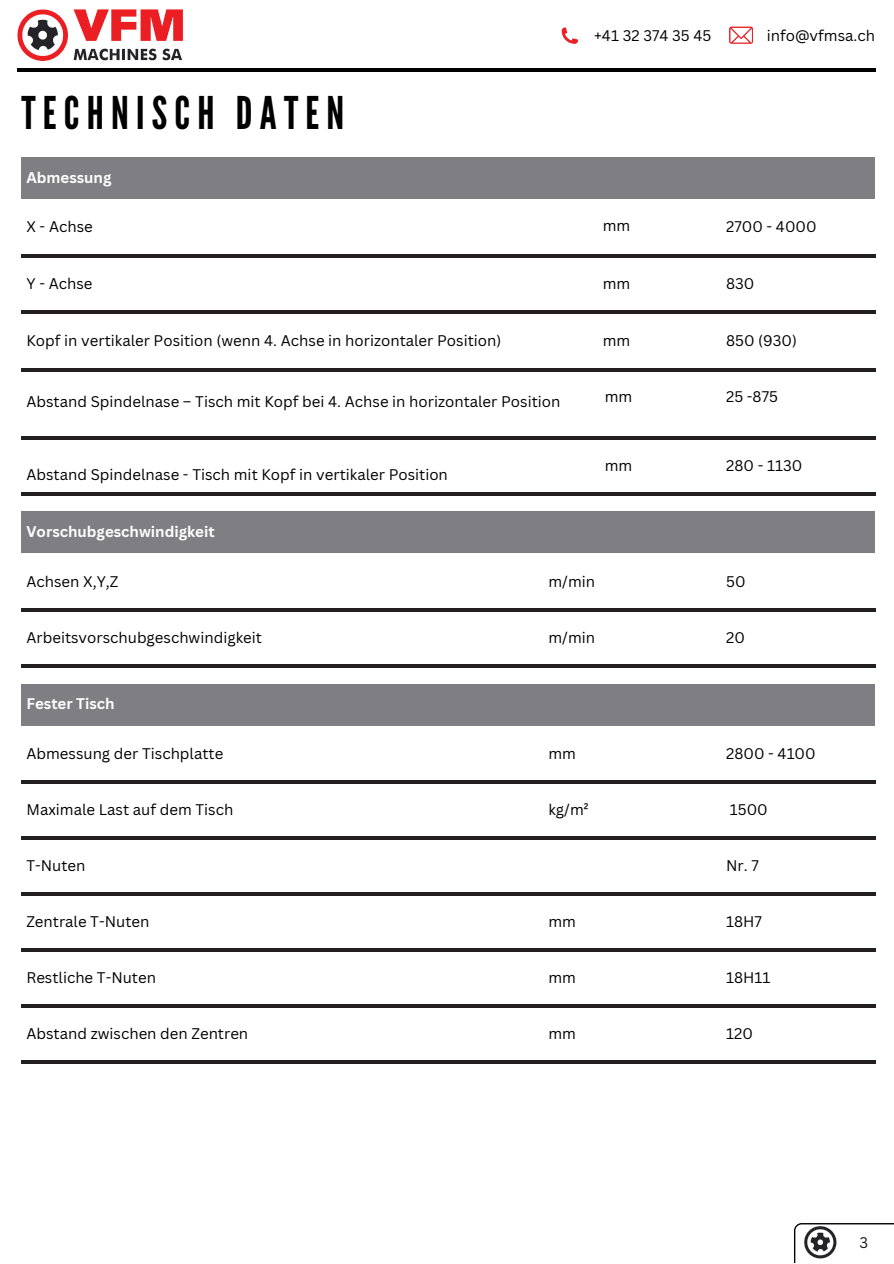
<style>
.page{position:relative;width:894px;height:1264px;background:#fff}
.page>*{position:absolute;margin:0;border:0;box-sizing:border-box;transform-origin:0 0}
.t1{font:45px "League Gothic";letter-spacing:.16em;color:#000}
.t2{font:15px "Canva Sans";color:#000}
.t3{font:700 15px "Canva Sans";color:#fff}
.t4{font:15px "Canva Sans";color:#171717}
</style>
<div class="page">
<div style="left:21px;top:157px;width:853px;height:42px;background:#7f7e82"></div>
<hr style="left:21px;top:254px;width:854px;height:3px;background:#231f20">
<hr style="left:21px;top:310px;width:854px;height:3px;background:#231f20">
<hr style="left:21px;top:368px;width:854px;height:3px;background:#231f20">
<hr style="left:21px;top:436px;width:854px;height:4px;background:#231f20">
<hr style="left:21px;top:492px;width:854px;height:4px;background:#231f20">
<div style="left:21px;top:511px;width:853px;height:42px;background:#7f7e82"></div>
<hr style="left:21px;top:608px;width:854px;height:3px;background:#231f20">
<hr style="left:21px;top:664px;width:854px;height:4px;background:#231f20">
<div style="left:21px;top:683px;width:853px;height:42px;background:#7f7e82"></div>
<hr style="left:21px;top:780px;width:854px;height:3px;background:#231f20">
<hr style="left:21px;top:836px;width:854px;height:4px;background:#231f20">
<hr style="left:21px;top:892px;width:854px;height:4px;background:#231f20">
<hr style="left:21px;top:948px;width:854px;height:4px;background:#231f20">
<hr style="left:21px;top:1004px;width:854px;height:3px;background:#231f20">
<hr style="left:21px;top:1060px;width:854px;height:3px;background:#231f20">
<img style="left:17px;top:9px;width:166px;height:52px">
<svg style="left:561px;top:27px;width:17px;height:17px"></svg>
<svg style="left:729px;top:27px;width:23px;height:16px"></svg>
<hr style="left:17px;top:68px;width:857px;height:4px;background:#000">
<svg style="left:794px;top:1223px;width:99px;height:39px"></svg>
<p class="t1" style="left:21px;top:87px;width:324px">TECHNISCH DATEN</p>
<p class="t2" style="left:594px;top:25px;width:119px">+41 32 374 35 45</p>
<p class="t2" style="left:766px;top:25px;width:110px">info@vfmsa.ch</p>
<p class="t3" style="left:26px;top:167px;width:86px">Abmessung</p>
<h2 class="t2" style="left:26px;top:216px;width:68px">X - Achse</h2>
<p class="t2" style="left:602px;top:215px;width:29px">mm</p>
<h2 class="t2" style="left:726px;top:216px;width:92px">2700 - 4000</h2>
<p class="t2" style="left:26px;top:273px;width:67px">Y - Achse</p>
<h1 class="t2" style="left:726px;top:273px;width:30px">830</h1>
<p class="t2" style="left:602px;top:273px;width:29px">mm</p>
<h4 class="t2" style="left:26px;top:330px;width:476px">Kopf in vertikaler Position (wenn 4. Achse in horizontaler Position)</h4>
<p class="t2" style="left:726px;top:329px;width:72px">850 (930)</p>
<p class="t2" style="left:602px;top:329px;width:29px">mm</p>
<p class="t2" style="left:26px;top:390px;width:535px">Abstand Spindelnase – Tisch mit Kopf bei 4. Achse in horizontaler Position</p>
<p class="t2" style="left:726px;top:386px;width:53px">25 -875</p>
<p class="t2" style="left:604px;top:386px;width:29px">mm</p>
<p class="t2" style="left:26px;top:464px;width:423px">Abstand Spindelnase - Tisch mit Kopf in vertikaler Position</p>
<p class="t2" style="left:604px;top:455px;width:29px">mm</p>
<p class="t2" style="left:726px;top:455px;width:78px">280 - 1130</p>
<p class="t3" style="left:26px;top:521px;width:190px">Vorschubgeschwindigkeit</p>
<p class="t2" style="left:26px;top:570px;width:93px">Achsen X,Y,Z</p>
<p class="t2" style="left:548px;top:570px;width:48px">m/min</p>
<p class="t2" style="left:726px;top:570px;width:21px">50</p>
<p class="t2" style="left:26px;top:627px;width:237px">Arbeitsvorschubgeschwindigkeit</p>
<p class="t2" style="left:548px;top:627px;width:48px">m/min</p>
<p class="t2" style="left:726px;top:627px;width:20px">20</p>
<p class="t3" style="left:26px;top:693px;width:90px">Fester Tisch</p>
<p class="t2" style="left:26px;top:742px;width:198px">Abmessung der Tischplatte</p>
<p class="t2" style="left:548px;top:742px;width:29px">mm</p>
<p class="t2" style="left:726px;top:742px;width:91px">2800 - 4100</p>
<h4 class="t2" style="left:26px;top:799px;width:208px">Maximale Last auf dem Tisch</h4>
<p class="t2" style="left:548px;top:799px;width:42px">kg/m²</p>
<p class="t2" style="left:729px;top:799px;width:39px">1500</p>
<p class="t2" style="left:26px;top:855px;width:61px">T-Nuten</p>
<p class="t2" style="left:726px;top:855px;width:34px">Nr. 7</p>
<p class="t2" style="left:26px;top:911px;width:124px">Zentrale T-Nuten</p>
<p class="t2" style="left:548px;top:911px;width:29px">mm</p>
<p class="t2" style="left:726px;top:911px;width:37px">18H7</p>
<p class="t2" style="left:26px;top:967px;width:131px">Restliche T-Nuten</p>
<p class="t2" style="left:548px;top:967px;width:29px">mm</p>
<h4 class="t2" style="left:726px;top:967px;width:46px">18H11</h4>
<p class="t2" style="left:26px;top:1023px;width:223px">Abstand zwischen den Zentren</p>
<p class="t2" style="left:548px;top:1023px;width:29px">mm</p>
<p class="t2" style="left:726px;top:1023px;width:28px">120</p>
<p class="t4" style="left:859px;top:1232px;width:10px">3</p>
</div>
